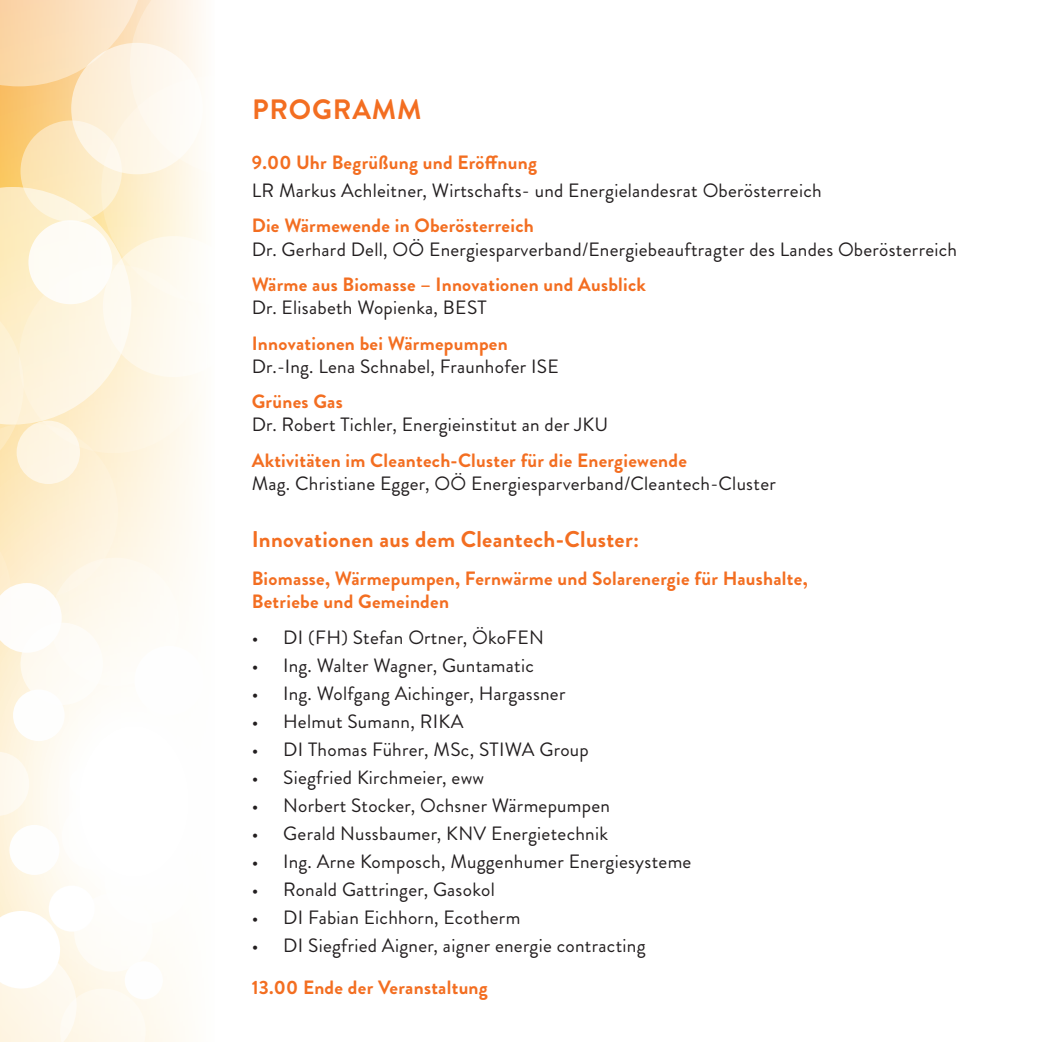
<style>
.page{position:relative;width:1042px;height:1042px;background:#fff}
.page>*{position:absolute;margin:0;border:0;box-sizing:border-box;transform-origin:0 0}
.t1{font:700 28px "Brandon Grotesque";letter-spacing:.03em;color:#f36e21}
.t2{font:700 22.75px "Brandon Grotesque";letter-spacing:.015em;color:#f36e21}
.t3{font:19.25px "Brandon Grotesque";letter-spacing:.015em;color:#231f20}
.t4{font:700 19.25px/23.1px "Brandon Grotesque";letter-spacing:.015em;color:#f36e21}
</style>
<div class="page">
<svg style="left:0;top:676px;width:182px;height:366px"></svg>
<div style="left:125px;top:961px;width:38px;height:38px;background:#fff;border-radius:50%"></div>
<div style="left:74px;top:893px;width:79px;height:79px;background:#fff;border-radius:50%"></div>
<div style="left:9px;top:825px;width:50px;height:50px;background:#fff;border-radius:50%"></div>
<svg style="left:0;top:752px;width:29px;height:64px"></svg>
<div style="left:21px;top:622px;width:82px;height:83px;background:#fefcf7;border-radius:50%"></div>
<div style="left:165px;top:749px;width:39px;height:39px;background:#fff;border-radius:50%"></div>
<div style="left:62px;top:803px;width:66px;height:67px;background:#fff;border-radius:50%"></div>
<div style="left:104px;top:838px;width:86px;height:85px;background:#fff;border-radius:50%"></div>
<div style="left:49px;top:885px;width:46px;height:46px;background:#fff;border-radius:50%"></div>
<div style="left:13px;top:689px;width:52px;height:52px;background:#fff;border-radius:50%"></div>
<div style="left:97px;top:803px;width:44px;height:44px;background:#fff;border-radius:50%"></div>
<div style="left:123px;top:725px;width:54px;height:54px;background:#fff;border-radius:50%"></div>
<div style="left:70px;top:768px;width:28px;height:29px;background:#fff;border-radius:50%"></div>
<div style="left:157px;top:789px;width:35px;height:35px;background:#fff;border-radius:50%"></div>
<div style="left:144px;top:679px;width:38px;height:38px;background:#fff;border-radius:50%"></div>
<div style="left:135px;top:646px;width:69px;height:69px;background:#fff;border-radius:50%"></div>
<svg style="left:0;top:911px;width:146px;height:131px"></svg>
<svg style="left:0;top:0;width:202px;height:676px"></svg>
<h1 class="t1" style="left:252px;top:90px;width:171px">PROGRAMM</h1>
<p class="t4" style="left:252px;top:151px;width:287px">9.00 Uhr Begrüßung und Eröffnung</p>
<p class="t3" style="left:252px;top:177px;width:571px">LR Markus Achleitner, Wirtschafts- und Energielandesrat Oberösterreich</p>
<p class="t4" style="left:252px;top:214px;width:284px">Die Wärmewende in Oberösterreich</p>
<p class="t3" style="left:252px;top:236px;width:707px">Dr. Gerhard Dell, OÖ Energiesparverband/Energiebeauftragter des Landes Oberösterreich</p>
<p class="t4" style="left:252px;top:273px;width:396px">Wärme aus Biomasse – Innovationen und Ausblick</p>
<p class="t3" style="left:252px;top:294px;width:236px">Dr. Elisabeth Wopienka, BEST</p>
<p class="t4" style="left:252px;top:332px;width:257px">Innovationen bei Wärmepumpen</p>
<p class="t3" style="left:252px;top:353px;width:308px">Dr.-Ing. Lena Schnabel, Fraunhofer ISE</p>
<p class="t4" style="left:252px;top:390px;width:92px">Grünes Gas</p>
<p class="t3" style="left:252px;top:411px;width:358px">Dr. Robert Tichler, Energieinstitut an der JKU</p>
<p class="t4" style="left:252px;top:449px;width:437px">Aktivitäten im Cleantech-Cluster für die Energiewende</p>
<p class="t3" style="left:252px;top:470px;width:525px">Mag. Christiane Egger, OÖ Energiesparverband/Cleantech-Cluster</p>
<p class="t2" style="left:252px;top:523px;width:389px">Innovationen aus dem Cleantech-Cluster:</p>
<p class="t4" style="left:252px;top:567px;width:557px">Biomasse, Wärmepumpen, Fernwärme und Solarenergie für Haushalte,<br>Betriebe und Gemeinden</p>
<p class="t3" style="left:252px;top:624px;width:294px">• DI (FH) Stefan Ortner, ÖkoFEN</p>
<p class="t3" style="left:252px;top:652px;width:284px">• Ing. Walter Wagner, Guntamatic</p>
<p class="t3" style="left:252px;top:680px;width:315px">• Ing. Wolfgang Aichinger, Hargassner</p>
<p class="t3" style="left:252px;top:708px;width:213px">• Helmut Sumann, RIKA</p>
<p class="t3" style="left:252px;top:736px;width:338px">• DI Thomas Führer, MSc, STIWA Group</p>
<p class="t3" style="left:252px;top:764px;width:234px">• Siegfried Kirchmeier, eww</p>
<p class="t3" style="left:252px;top:792px;width:360px">• Norbert Stocker, Ochsner Wärmepumpen</p>
<p class="t3" style="left:252px;top:820px;width:358px">• Gerald Nussbaumer, KNV Energietechnik</p>
<p class="t3" style="left:252px;top:848px;width:441px">• Ing. Arne Komposch, Muggenhumer Energiesysteme</p>
<p class="t3" style="left:252px;top:876px;width:244px">• Ronald Gattringer, Gasokol</p>
<p class="t3" style="left:252px;top:904px;width:270px">• DI Fabian Eichhorn, Ecotherm</p>
<p class="t3" style="left:252px;top:932px;width:395px">• DI Siegfried Aigner, aigner energie contracting</p>
<p class="t4" style="left:252px;top:976px;width:237px">13.00 Ende der Veranstaltung</p>
</div>
